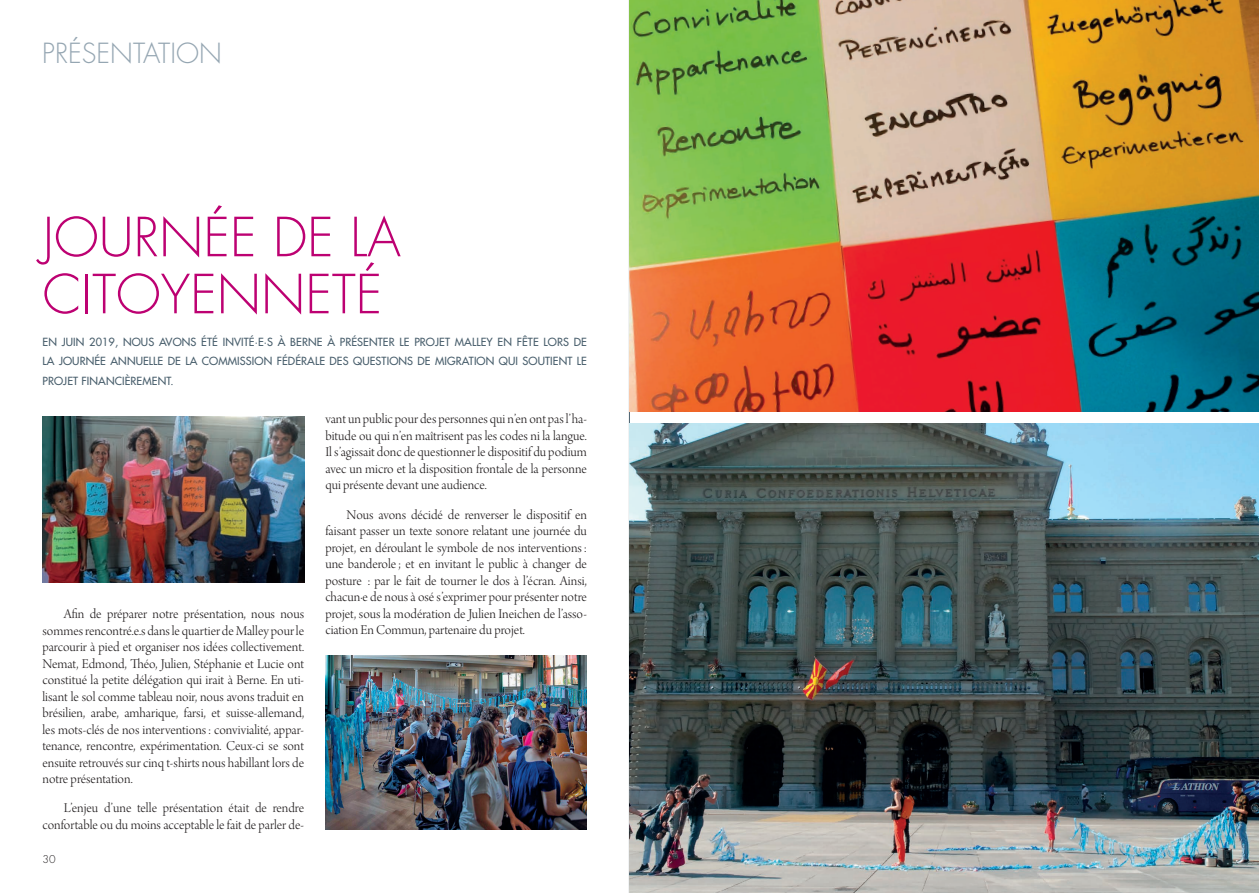
<style>
.page{position:relative;width:1259px;height:893px;background:#fff}
.page>*{position:absolute;margin:0;border:0;box-sizing:border-box;transform-origin:0 0}
.t1{font:300 52.5px/57px "Futura";color:#bd0172}
.t2{font:300 27px "Futura";color:#95a6b2}
.t3{font:14.25px/16.5px "Arno Pro Light Display";color:#231f20;text-align:justify}
.t4{font:10.95px/19.5px "Futura";letter-spacing:.01em;color:#475d6b;text-align:justify}
.t5{font:300 10.5px "Futura";color:#231f20}
</style>
<div class="page">
<hr style="left:629px;top:0;width:1px;height:893px;background:#475d6b">
<img style="left:629px;top:423px;width:630px;height:470px">
<img style="left:629px;top:0;width:630px;height:411px">
<img style="left:43px;top:417px;width:261px;height:165px">
<img style="left:325px;top:656px;width:262px;height:173px">
<h2 class="t2" style="left:42px;top:37px;width:181px">PRÉSENTATION</h2>
<h1 class="t1" style="left:43px;top:210px;width:360px">JOURNÉE DE LA<br>CITOYENNETÉ</h1>
<p class="t4" style="left:43px;top:332px;width:546px">EN JUIN 2019, NOUS AVONS ÉTÉ INVITÉ·E·S À BERNE À PRÉSENTER LE PROJET MALLEY EN FÊTE LORS DE LA JOURNÉE ANNUELLE DE LA COMMISSION FÉDÉRALE DES QUESTIONS DE MIGRATION QUI SOUTIENT LE PROJET FINANCIÈREMENT.</p>
<p class="t3" style="left:43px;top:606px;width:263px;text-indent:21px">Afin de préparer notre présentation, nous nous sommes rencontré.e.s dans le quartier de Malley pour le parcourir à pied et organiser nos idées collectivement.<br>Nemat, Edmond, Théo, Julien, Stéphanie et Lucie ont constitué la petite délégation qui irait à Berne. En uti&shy;lisant le sol comme tableau noir, nous avons traduit en brésilien, arabe, amharique, farsi, et suisse-allemand, les mots-clés de nos interventions: convivialité, appar&shy;tenance, rencontre, expérimentation. Ceux-ci se sont ensuite retrouvés sur cinq t-shirts nous habillant lors de notre présentation.</p>
<p class="t3" style="left:43px;top:801px;width:263px;text-align:right">L’enjeu d’une telle présentation était de rendre confortable ou du moins acceptable le fait de parler de-</p>
<p class="t5" style="left:43px;top:852px;width:15px">30</p>
<p class="t3" style="left:325px;top:412px;width:263px">vant un public pour des personnes qui n’en ont pas l’ha&shy;bitude ou qui n’en maîtrisent pas les codes ni la langue.<br>Il s’agissait donc de questionner le dispositif du podium avec un micro et la disposition frontale de la personne qui présente devant une audience.</p>
<p class="t3" style="left:325px;top:507px;width:263px;text-indent:21px">Nous avons décidé de renverser le dispositif en faisant passer un texte sonore relatant une journée du projet, en déroulant le symbole de nos interventions: une banderole; et en invitant le public à changer de posture : par le fait de tourner le dos à l’écran. Ainsi, chacun·e de nous à osé s’exprimer pour présenter notre projet, sous la modération de Julien Ineichen de l’asso&shy;ciation En Commun, partenaire du projet.</p>
</div>
